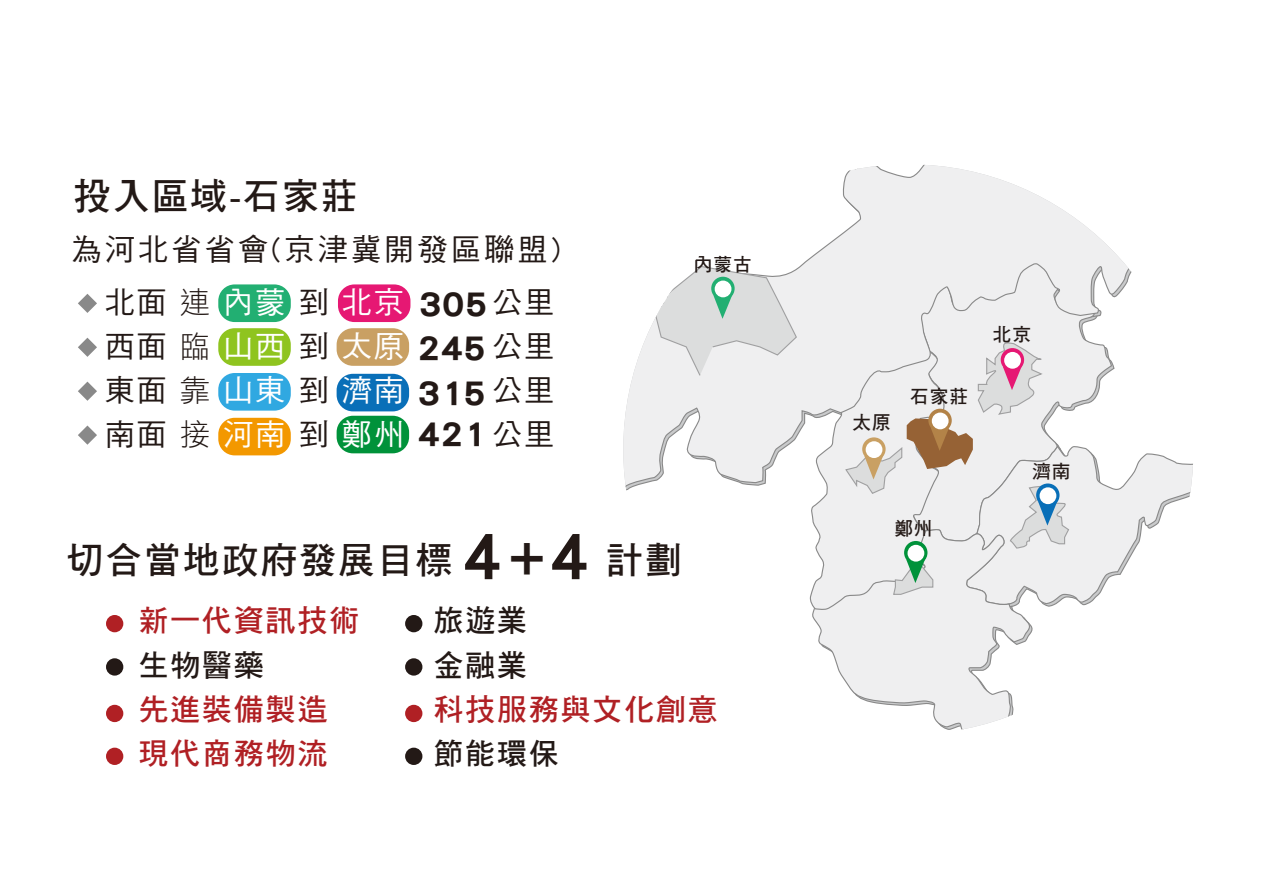
<style>
.page{position:relative;width:1263px;height:893px;background:#fff}
.page>*{position:absolute;margin:0;border:0;box-sizing:border-box;transform-origin:0 0}
.t1{font:61.35px "DFN Hei XB HK BF";color:#231916}
.t2{font:36.9px "DF Hei Std W7";letter-spacing:.05em;color:#231916}
.t3{font:35.7px/44.4px "DF Hei Std W9";letter-spacing:-.02em;color:#231916;text-align:justify;scale:1.09 1}
.t4{font:30.3px/44.1px "DF Hei Std W5";letter-spacing:.05em;color:#231916;text-align:justify}
.t5{font:30.3px/44.1px "DF Hei Std W7";letter-spacing:.05em;color:#b02024}
.t6{font:30.3px "DF Hei Std W5";letter-spacing:.1em;color:#231916}
.t7{font:30.3px/44.1px "DF Hei Std W7";letter-spacing:.05em;color:#231916}
.t8{font:18.75px "DF Hei Std W7";letter-spacing:.05em;color:#231916}
.s1{font-family:"DF Hei Std W3"}
.s2{color:#fff}
.s3{font-family:"DF Hei Std W9";font-size:45.15px}
</style>
<div class="page">
<div style="left:106px;top:615px;width:17px;height:17px;background:#b02024;border-radius:50%"></div>
<div style="left:106px;top:658px;width:17px;height:18px;background:#231916;border-radius:50%"></div>
<div style="left:106px;top:705px;width:17px;height:17px;background:#b02024;border-radius:50%"></div>
<div style="left:106px;top:748px;width:17px;height:17px;background:#b02024;border-radius:50%"></div>
<div style="left:405px;top:615px;width:17px;height:17px;background:#231916;border-radius:50%"></div>
<div style="left:405px;top:658px;width:17px;height:18px;background:#231916;border-radius:50%"></div>
<div style="left:405px;top:705px;width:17px;height:17px;background:#b02024;border-radius:50%"></div>
<div style="left:405px;top:748px;width:17px;height:17px;background:#231916;border-radius:50%"></div>
<div style="left:218px;top:284px;width:73px;height:38px;background:#22af72;border-radius:16px"></div>
<div style="left:338px;top:284px;width:72px;height:38px;background:#e61873;border-radius:16px"></div>
<div style="left:337px;top:328px;width:72px;height:38px;background:#c9a063;border-radius:16px"></div>
<div style="left:337px;top:374px;width:72px;height:37px;background:#096fb8;border-radius:16px"></div>
<div style="left:337px;top:416px;width:72px;height:37px;background:#00923a;border-radius:16px"></div>
<div style="left:218px;top:328px;width:73px;height:38px;background:#8fc41f;border-radius:16px"></div>
<div style="left:218px;top:373px;width:73px;height:38px;background:#30a8e1;border-radius:16px"></div>
<div style="left:218px;top:418px;width:73px;height:37px;background:#f39800;border-radius:16px"></div>
<svg style="left:78px;top:294px;width:19px;height:19px"></svg>
<svg style="left:78px;top:338px;width:19px;height:19px"></svg>
<svg style="left:78px;top:382px;width:19px;height:19px"></svg>
<svg style="left:78px;top:425px;width:19px;height:20px"></svg>
<svg style="left:623px;top:164px;width:509px;height:326px"></svg>
<svg style="left:809px;top:342px;width:384px;height:388px"></svg>
<div style="left:866px;top:441px;width:16px;height:17px;background:#fff;border-radius:50%"></div>
<svg style="left:652px;top:265px;width:146px;height:112px"></svg>
<div style="left:715px;top:281px;width:16px;height:16px;background:#fff;border-radius:50%"></div>
<p class="t2" style="left:74px;top:176px;width:285px">投入區域-石家莊</p>
<p class="t6" style="left:71px;top:233px;width:491px">為河北省省會(京津冀開發區聯盟)</p>
<p class="t4" style="left:105px;top:279px;width:451px">北面 <span class="s1">連</span> <span class="s2">內蒙</span> 到 <span class="s2">北京</span>　　 公里西面 <span class="s1">臨</span> <span class="s2">山西</span> 到 <span class="s2">太原　</span>　 公里東面 <span class="s1">靠</span> <span class="s2">山東</span> 到 <span class="s2">濟南</span>　　 公里南面 <span class="s1">接</span> <span class="s2">河南</span> 到 <span class="s2">鄭州</span>　　 公里</p>
<p class="t3" style="left:417px;top:280px;width:67px">305<br>245<br>315</p>
<p class="t3" style="left:417px;top:410px;width:65px">421</p>
<p class="t8" style="left:694px;top:254px;width:60px">內蒙古</p>
<h1 class="t1" style="left:451px;top:526px;width:150px">４<span class="s3">＋</span>４</h1>
<p class="t2" style="left:67px;top:540px;width:426px">切合當地政府發展目標　</p>
<p class="t2" style="left:606px;top:540px;width:77px">計劃</p>
<p class="t5" style="left:138px;top:598px;width:222px">新一代資訊技術</p>
<p class="t7" style="left:138px;top:642px;width:127px">生物醫藥</p>
<p class="t5" style="left:138px;top:686px;width:191px">先進裝備製造現代商務物流</p>
<p class="t7" style="left:433px;top:598px;width:95px">旅遊業金融業</p>
<p class="t5" style="left:433px;top:686px;width:286px">科技服務與文化創意</p>
<p class="t7" style="left:433px;top:730px;width:127px">節能環保</p>
<p class="t8" style="left:852px;top:412px;width:40px">太原</p>
<p class="t8" style="left:910px;top:386px;width:60px">石家莊</p>
<p class="t8" style="left:895px;top:518px;width:40px">鄭州</p>
<p class="t8" style="left:993px;top:324px;width:40px">北京</p>
<p class="t8" style="left:1032px;top:461px;width:40px">濟南</p>
</div>
